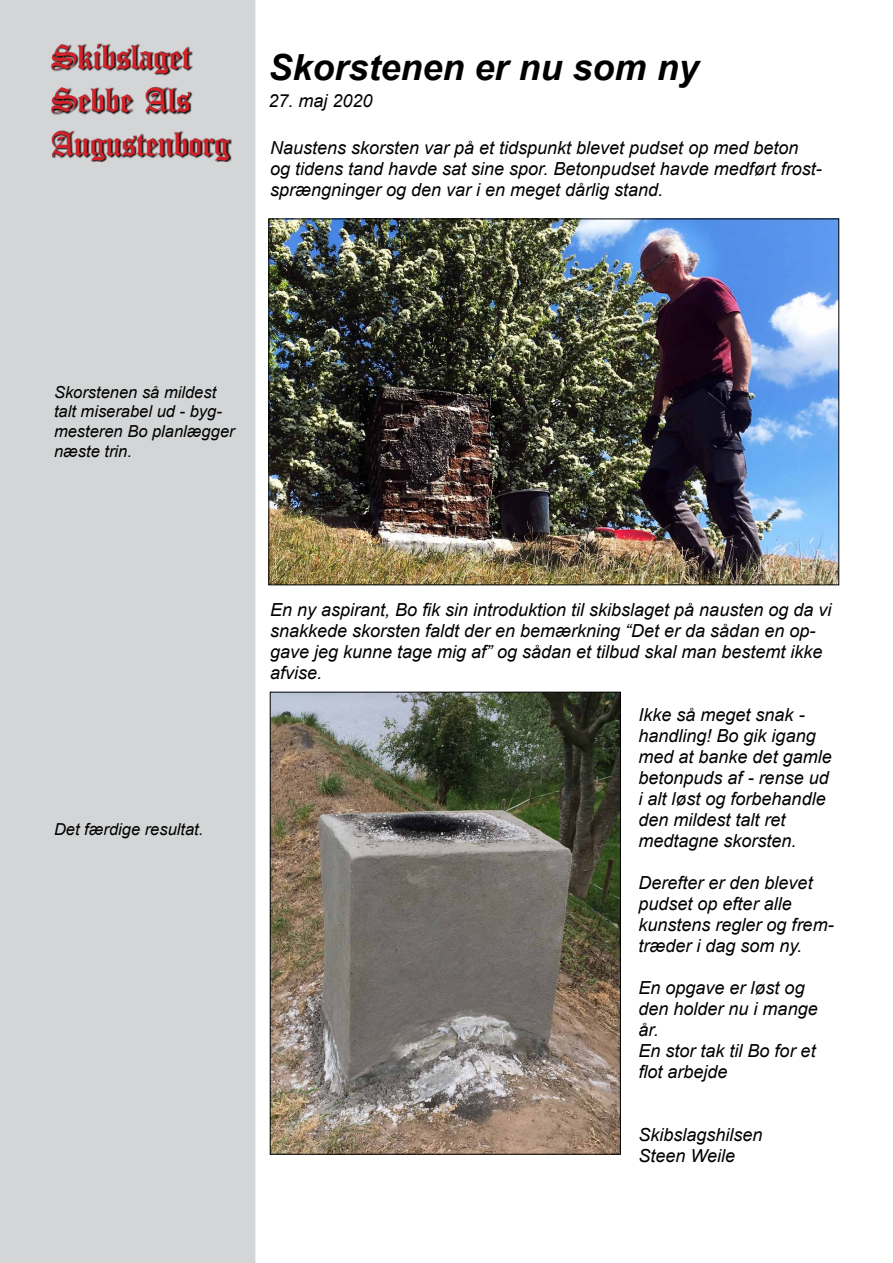
<style>
.page{position:relative;width:893px;height:1263px;background:#fff}
.page>*{position:absolute;margin:0;border:0;box-sizing:border-box;transform-origin:0 0}
.t1{font:36px/43.2px "Canterbury";color:#d2232a}
.t2{font:italic 700 36px "Arial";color:#000}
.t3{font:italic 18px/21px "Arial";color:#000}
.t4{font:italic 16.5px/19.8px "Arial";color:#000}
</style>
<div class="page">
<div style="left:1px;top:1px;width:254px;height:1261px;background:#d3d5d6"></div>
<div style="left:0;top:0;width:255px;height:1263px;border:2px solid #d3d5d6"></div>
<div style="left:51px;top:44px;width:181px;height:118px;background:#000;opacity:.75"></div>
<img style="left:271px;top:221px;width:566px;height:362px">
<img style="left:272px;top:694px;width:347px;height:458px">
<h1 class="t1" style="left:51px;top:36px;width:180px">Skibslaget<br>Sebbe Als<br>Augustenborg</h1>
<h1 class="t2" style="left:268px;top:44px;width:432px">Skorstenen er nu som ny</h1>
<p class="t3" style="left:268px;top:91px;width:106px">27. maj 2020</p>
<p class="t3" style="left:270px;top:137px;width:553px">Naustens skorsten var på et tidspunkt blevet pudset op med beton og tidens tand havde sat sine spor. Betonpudset havde medført frost&shy;sprængninger og den var i en meget dårlig stand.</p>
<p class="t4" style="left:54px;top:382px;width:182px">Skorstenen så mildest talt miserabel ud - byg&shy;mesteren Bo planlægger næste trin.</p>
<p class="t4" style="left:54px;top:820px;width:151px">Det færdige resultat.</p>
<p class="t3" style="left:270px;top:599px;width:563px">En ny aspirant, Bo fik sin introduktion til skibslaget på nausten og da vi snakkede skorsten faldt der en bemærkning “Det er da sådan en op&shy;gave jeg kunne tage mig af” og sådan et tilbud skal man bestemt ikke afvise.</p>
<p class="t3" style="left:639px;top:704px;width:195px">Ikke så meget snak - handling! Bo gik igang med at banke det gamle betonpuds af - rense ud i alt løst og forbehandle den mildest talt ret medtagne skorsten.</p>
<p class="t3" style="left:639px;top:872px;width:197px">Derefter er den blevet pudset op efter alle kunstens regler og frem&shy;træder i dag som ny.</p>
<p class="t3" style="left:639px;top:977px;width:181px">En opgave er løst og den holder nu i mange år.<br>En stor tak til Bo for et flot arbejde</p>
<p class="t3" style="left:639px;top:1124px;width:126px">Skibslagshilsen<br>Steen Weile</p>
</div>
